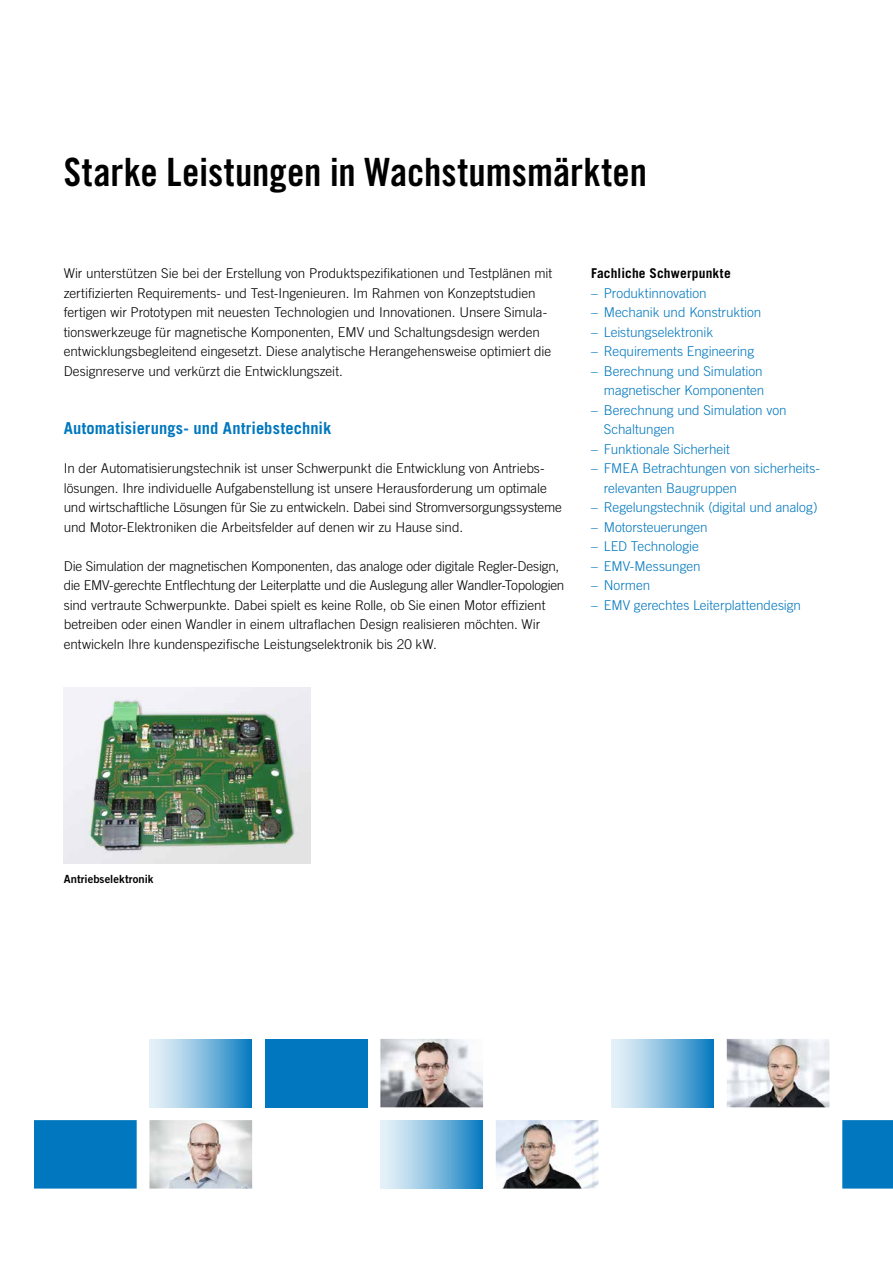
<style>
.page{position:relative;width:893px;height:1263px;background:#fff}
.page>*{position:absolute;margin:0;border:0;box-sizing:border-box;transform-origin:0 0}
.t1{font:39px "Trade Gothic LT Bold Cond Twenty";color:#000}
.t2{font:700 16.5px "Trade Gothic LT";letter-spacing:.005em;color:#0077be}
.t3{font:300 13.5px/19.5px "Trade Gothic LT";letter-spacing:-.005em;color:#000}
.t4{font:300 13.5px/19.5px "Trade Gothic LT";letter-spacing:-.005em;color:#0077be}
.t5{font:700 13.5px "Trade Gothic LT";letter-spacing:.01em;color:#000}
.t6{font:11.25px "Trade Gothic LT Bold Two";color:#000}
</style>
<div class="page">
<img style="left:727px;top:1039px;width:102px;height:68px">
<img style="left:380px;top:1039px;width:103px;height:68px">
<div style="left:34px;top:1120px;width:103px;height:68px;background:#0077be"></div>
<img style="left:149px;top:1120px;width:103px;height:68px">
<svg style="left:380px;top:1120px;width:103px;height:68px;background:#84bddf"></svg>
<div style="left:842px;top:1120px;width:51px;height:68px;background:#0077be"></div>
<svg style="left:149px;top:1039px;width:103px;height:68px;background:#84bddf"></svg>
<div style="left:265px;top:1039px;width:103px;height:68px;background:#0077be"></div>
<svg style="left:611px;top:1039px;width:103px;height:68px;background:#84bddf"></svg>
<img style="left:496px;top:1120px;width:102px;height:68px">
<img style="left:64px;top:688px;width:246px;height:175px">
<h1 class="t1" style="left:64px;top:148px;width:585px">Starke Leistungen in Wachstumsmärkten</h1>
<p class="t3" style="left:64px;top:263px;width:490px">Wir unterstützen Sie bei der Erstellung von Produktspezifikationen und Testplänen mit zertifizierten Requirements- und Test-Ingenieuren. Im Rahmen von Konzeptstudien fertigen wir Prototypen mit neuesten Technologien und Innovationen. Unsere Simula&shy;tionswerkzeuge für magnetische Komponenten, EMV und Schaltungsdesign werden entwicklungsbegleitend eingesetzt. Diese analytische Herangehensweise optimiert die Designreserve und verkürzt die Entwicklungszeit.</p>
<p class="t2" style="left:64px;top:418px;width:269px">Automatisierungs- und Antriebstechnik</p>
<p class="t3" style="left:64px;top:459px;width:500px">In der Automatisierungstechnik ist unser Schwerpunkt die Entwicklung von Antriebs&shy;lösungen. Ihre individuelle Aufgabenstellung ist unsere Herausforderung um optimale und wirtschaftliche Lösungen für Sie zu entwickeln. Dabei sind Stromversorgungssysteme und Motor-Elektroniken die Arbeitsfelder auf denen wir zu Hause sind.</p>
<p class="t3" style="left:64px;top:556px;width:502px">Die Simulation der magnetischen Komponenten, das analoge oder digitale Regler-Design, die EMV-gerechte Entflechtung der Leiterplatte und die Auslegung aller Wandler-Topologien sind vertraute Schwerpunkte. Dabei spielt es keine Rolle, ob Sie einen Motor effizient betreiben oder einen Wandler in einem ultraflachen Design realisieren möchten. Wir entwickeln Ihre kundenspezifische Leistungselektronik bis 20 kW.</p>
<p class="t5" style="left:591px;top:265px;width:141px">Fachliche Schwerpunkte</p>
<p class="t4" style="left:591px;top:283px;width:117px">– Produktinnovation</p>
<p class="t4" style="left:591px;top:303px;width:172px">– Mechanik und Konstruktion</p>
<p class="t4" style="left:591px;top:322px;width:124px">– Leistungselektronik</p>
<p class="t4" style="left:591px;top:342px;width:164px">– Requirements Engineering</p>
<p class="t4" style="left:591px;top:361px;width:175px;text-align:right">– Berechnung und Simulation magnetischer Komponenten</p>
<p class="t4" style="left:604px;top:400px;width:184px;text-indent:-13px">– Berechnung und Simulation von<br>Schaltungen</p>
<p class="t4" style="left:591px;top:439px;width:140px">– Funktionale Sicherheit</p>
<p class="t4" style="left:604px;top:458px;width:218px;text-indent:-13px">– FMEA Betrachtungen von sicherheits&shy;relevanten Baugruppen</p>
<p class="t4" style="left:591px;top:497px;width:228px">– Regelungstechnik (digital und analog)</p>
<p class="t4" style="left:591px;top:517px;width:118px">– Motorsteuerungen</p>
<p class="t4" style="left:591px;top:536px;width:109px">– LED Technologie</p>
<p class="t4" style="left:591px;top:556px;width:111px">– EMV-Messungen</p>
<p class="t4" style="left:591px;top:575px;width:61px">– Normen</p>
<p class="t4" style="left:591px;top:595px;width:212px">– EMV gerechtes Leiterplattendesign</p>
<p class="t6" style="left:64px;top:872px;width:91px">Antriebselektronik</p>
</div>
